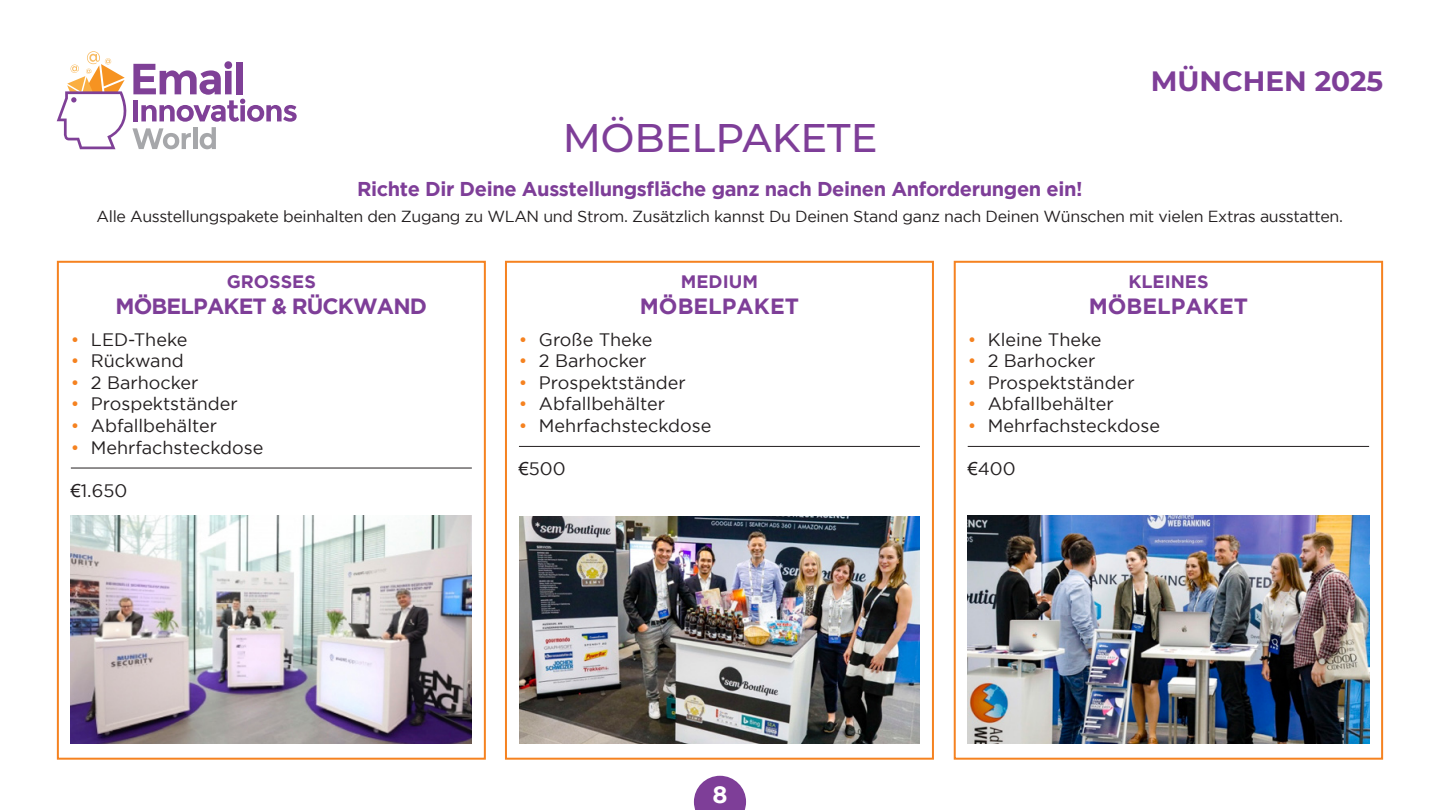
<style>
.page{position:relative;width:1440px;height:810px;background:#fff}
.page>*{position:absolute;margin:0;border:0;box-sizing:border-box;transform-origin:0 0}
.t1{font:500 40px "Montserrat";color:#7e3e98}
.t2{font:700 28px "Montserrat";color:#7e3e98}
.t3{font:700 24px "Gotham";color:#fff}
.t4{font:700 22px "Gotham";color:#7e3e98}
.t5{font:700 22px "Gotham";letter-spacing:-.04em;color:#7e3e98}
.t6{font:700 20px "Gotham";letter-spacing:-.02em;color:#7e3e98}
.t7{font:18px "Gotham";color:#231f20}
.t8{font:700 18px "Gotham";color:#7e3e98}
.t9{font:16px "Gotham";letter-spacing:-.02em;color:#231f20}
.s1{color:#f58220}
.s2{font-family:"Arial"}
</style>
<div class="page">
<svg style="left:57px;top:51px;width:240px;height:98px"></svg>
<svg style="left:694px;top:776px;width:52px;height:34px;background:#925da8"></svg>
<hr style="left:968px;top:446px;width:401px;height:1px;background:#231f20">
<div style="left:954px;top:261px;width:429px;height:499px;border:2px solid #f58220"></div>
<hr style="left:519px;top:446px;width:401px;height:1px;background:#231f20">
<div style="left:505px;top:261px;width:429px;height:499px;border:2px solid #f58220"></div>
<hr style="left:71px;top:468px;width:401px;height:1px;background:#231f20">
<div style="left:57px;top:261px;width:429px;height:499px;border:2px solid #f58220"></div>
<img style="left:968px;top:516px;width:401px;height:228px">
<img style="left:520px;top:516px;width:400px;height:228px">
<img style="left:71px;top:516px;width:401px;height:228px">
<h2 class="t2" style="left:1151px;top:62px;width:234px">MÜNCHEN 2025</h2>
<p class="t1" style="left:563px;top:111px;width:316px">MÖBELPAKETE</p>
<p class="t6" style="left:357px;top:177px;width:727px">Richte Dir Deine Ausstellungsfläche ganz nach Deinen Anforderungen ein!</p>
<p class="t9" style="left:97px;top:208px;width:1248px">Alle Ausstellungspakete beinhalten den Zugang zu WLAN und Strom. Zusätzlich kannst Du Deinen Stand ganz nach Deinen Wünschen mit vielen Extras ausstatten.</p>
<p class="t8" style="left:227px;top:271px;width:91px">GROSSES</p>
<p class="t5" style="left:116px;top:294px;width:313px">MÖBELPAKET &amp; RÜCKWAND</p>
<p class="t7" style="left:71px;top:329px;width:118px"><span class="s1">•</span> LED-Theke</p>
<p class="t7" style="left:71px;top:351px;width:114px"><span class="s1">•</span> Rückwand</p>
<p class="t7" style="left:71px;top:372px;width:129px"><span class="s1">•</span> 2 Barhocker</p>
<p class="t7" style="left:71px;top:394px;width:168px"><span class="s1">•</span> Prospektständer</p>
<p class="t7" style="left:71px;top:416px;width:148px"><span class="s1">•</span> Abfallbehälter</p>
<p class="t7" style="left:71px;top:437px;width:194px"><span class="s1">•</span> Mehrfachsteckdose</p>
<p class="t7" style="left:71px;top:480px;width:58px"><span class="s2">€</span>1.650</p>
<p class="t8" style="left:681px;top:271px;width:79px">MEDIUM</p>
<p class="t4" style="left:640px;top:294px;width:161px">MÖBELPAKET</p>
<p class="t7" style="left:519px;top:329px;width:135px"><span class="s1">•</span> Große Theke</p>
<p class="t7" style="left:519px;top:351px;width:129px"><span class="s1">•</span> 2 Barhocker</p>
<p class="t7" style="left:519px;top:372px;width:168px"><span class="s1">•</span> Prospektständer</p>
<p class="t7" style="left:519px;top:394px;width:148px"><span class="s1">•</span> Abfallbehälter</p>
<p class="t7" style="left:519px;top:416px;width:194px"><span class="s1">•</span> Mehrfachsteckdose</p>
<p class="t7" style="left:519px;top:459px;width:48px"><span class="s2">€</span>500</p>
<h3 class="t3" style="left:712px;top:781px;width:17px">8</h3>
<p class="t8" style="left:1128px;top:271px;width:82px">KLEINES</p>
<p class="t4" style="left:1089px;top:294px;width:161px">MÖBELPAKET</p>
<p class="t7" style="left:968px;top:329px;width:135px"><span class="s1">•</span> Kleine Theke</p>
<p class="t7" style="left:968px;top:351px;width:129px"><span class="s1">•</span> 2 Barhocker</p>
<p class="t7" style="left:968px;top:372px;width:168px"><span class="s1">•</span> Prospektständer</p>
<p class="t7" style="left:968px;top:394px;width:148px"><span class="s1">•</span> Abfallbehälter</p>
<p class="t7" style="left:968px;top:416px;width:194px"><span class="s1">•</span> Mehrfachsteckdose</p>
<p class="t7" style="left:968px;top:459px;width:49px"><span class="s2">€</span>400</p>
</div>
